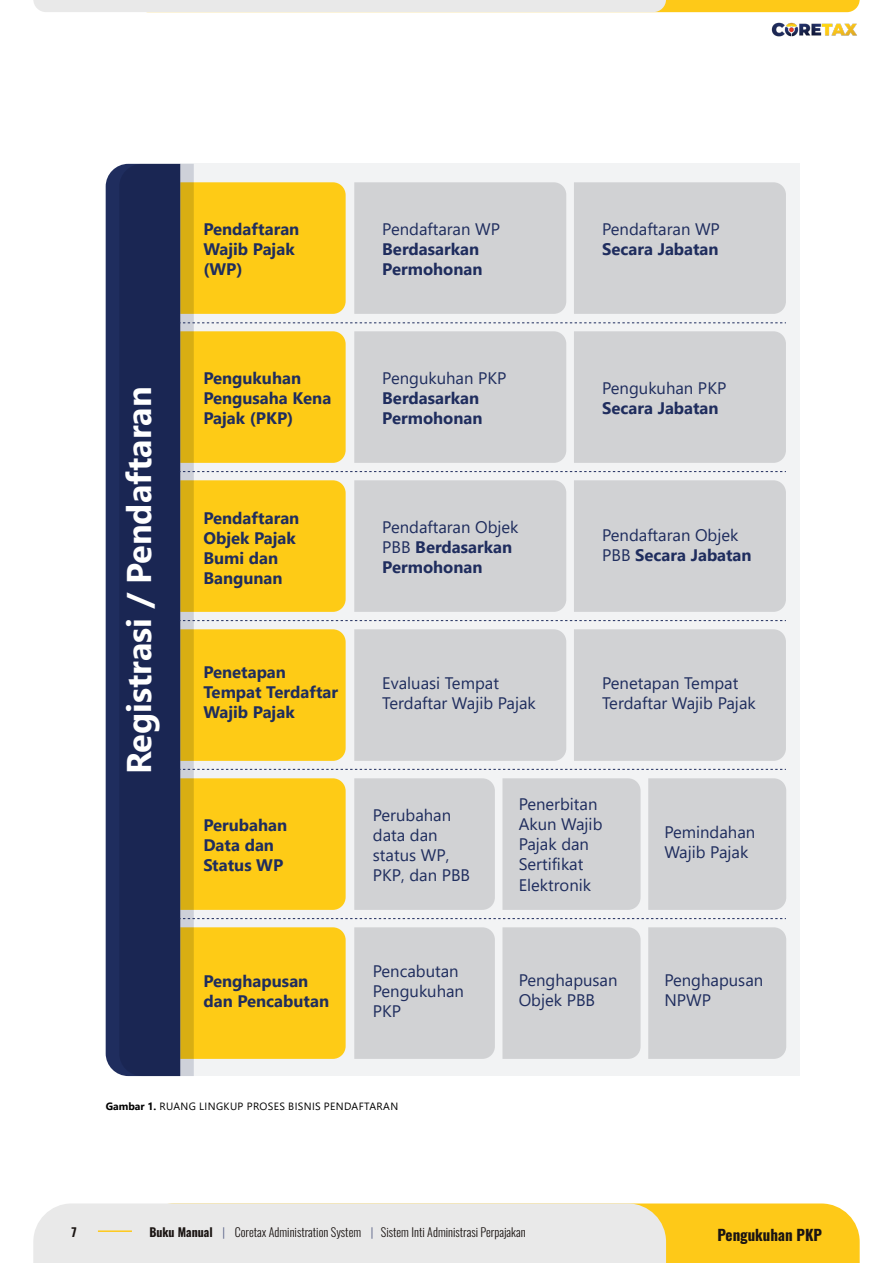
<style>
.page{position:relative;width:893px;height:1263px;background:#fff}
.page>*{position:absolute;margin:0;border:0;box-sizing:border-box;transform-origin:0 0}
.t1{font:700 34.2px "Segoe UI";color:#fff}
.t2{font:16.65px/20px "Segoe UI";color:#1f2d5e}
.t3{font:700 16.65px/20px "Segoe UI";color:#1f2d5e}
.t4{font:700 15px "Oswald";color:#1b1513}
.t5{font:300 12px "Oswald";color:#1b1513}
.t6{font:700 12px "Oswald";color:#1b1513}
.Keterangan_Tabel_Gam{font:10.5px "Segoe UI";letter-spacing:.035em;color:#000}
.s1{font-weight:400}
.s2{font-weight:700}
.s3{color:#586187}
</style>
<div class="page">
<div style="left:180px;top:164px;width:620px;height:912px;background:#f2f3f4"></div>
<div style="left:194px;top:182px;width:152px;height:132px;background:#fecb16"></div>
<div style="left:354px;top:182px;width:212px;height:132px;background:#d1d2d4"></div>
<div style="left:574px;top:182px;width:212px;height:132px;background:#d1d2d4"></div>
<div style="left:194px;top:331px;width:152px;height:132px;background:#fecb16"></div>
<div style="left:354px;top:331px;width:212px;height:132px;background:#d1d2d4"></div>
<div style="left:574px;top:331px;width:212px;height:132px;background:#d1d2d4"></div>
<div style="left:194px;top:480px;width:152px;height:132px;background:#fecb16"></div>
<div style="left:354px;top:480px;width:212px;height:132px;background:#d1d2d4"></div>
<div style="left:574px;top:480px;width:212px;height:132px;background:#d1d2d4"></div>
<div style="left:194px;top:629px;width:152px;height:132px;background:#fecb16"></div>
<div style="left:354px;top:629px;width:212px;height:132px;background:#d1d2d4"></div>
<div style="left:574px;top:629px;width:212px;height:132px;background:#d1d2d4"></div>
<div style="left:194px;top:778px;width:152px;height:132px;background:#fecb16"></div>
<div style="left:354px;top:778px;width:141px;height:132px;background:#d1d2d4"></div>
<div style="left:502px;top:778px;width:139px;height:132px;background:#d1d2d4"></div>
<div style="left:648px;top:778px;width:138px;height:132px;background:#d1d2d4"></div>
<div style="left:194px;top:927px;width:152px;height:132px;background:#fecb16"></div>
<div style="left:354px;top:927px;width:141px;height:132px;background:#d1d2d4"></div>
<div style="left:502px;top:927px;width:139px;height:132px;background:#d1d2d4"></div>
<div style="left:648px;top:927px;width:138px;height:132px;background:#d1d2d4"></div>
<div style="left:106px;top:166px;width:13px;height:908px;background:#1f2d5e"></div>
<svg style="left:119px;top:164px;width:75px;height:912px;fill:#1a2653"></svg>
<svg style="left:179px;top:322px;width:607px;height:1px"></svg>
<svg style="left:179px;top:471px;width:607px;height:1px"></svg>
<svg style="left:179px;top:620px;width:607px;height:1px"></svg>
<svg style="left:179px;top:769px;width:607px;height:1px"></svg>
<svg style="left:179px;top:918px;width:607px;height:1px"></svg>
<svg style="left:33px;top:1203px;width:827px;height:60px"></svg>
<hr style="left:98px;top:1230px;width:34px;height:2px;background:#fec91b">
<svg style="left:33px;top:0;width:827px;height:12px"></svg>
<img style="left:771px;top:22px;width:86px;height:15px">
<p class="t1" style="left:107px;top:774px;width:389px;rotate:-90deg">Registrasi / Pendaftaran</p>
<p class="t3" style="left:203px;top:217px;width:98px">Pendaftaran<br>Wajib Pajak (WP)</p>
<p class="t3" style="left:382px;top:217px;width:119px"><span class="s1">Pendaftaran WP<br></span>Berdasarkan<br>Permohonan</p>
<p class="t2" style="left:602px;top:217px;width:119px">Pendaftaran WP<br><span class="s2">Secara Jabatan</span></p>
<p class="t3" style="left:203px;top:366px;width:129px">Pengukuhan<br>Pengusaha Kena<br>Pajak (PKP)</p>
<p class="t3" style="left:382px;top:366px;width:126px"><span class="s1">Pengukuhan PKP<br></span>Berdasarkan<br>Permohonan</p>
<p class="t2" style="left:602px;top:377px;width:126px">Pengukuhan PKP<br><span class="s2">Secara Jabatan</span></p>
<p class="t3" style="left:203px;top:507px;width:98px">Pendaftaran<br>Objek Pajak<br>Bumi dan<br>Bangunan</p>
<p class="t3" style="left:382px;top:515px;width:138px"><span class="s1">Pendaftaran Objek<br>PBB</span> Berdasarkan<br>Permohonan</p>
<p class="t2" style="left:602px;top:524px;width:151px">Pendaftaran Objek<br>PBB <span class="s2">Secara Jabatan</span></p>
<p class="t3" style="left:203px;top:661px;width:136px">Penetapan<br>Tempat Terdaftar<br>Wajib Pajak</p>
<p class="t2" style="left:382px;top:671px;width:155px">Evaluasi Tempat<br>Terdaftar Wajib Pajak</p>
<p class="t2" style="left:602px;top:671px;width:155px">Penetapan Tempat<br>Terdaftar Wajib Pajak</p>
<p class="t3" style="left:203px;top:813px;width:85px">Perubahan<br>Data dan<br>Status WP</p>
<p class="t2" style="left:373px;top:803px;width:99px">Perubahan data dan status WP,<br>PKP, dan PBB</p>
<p class="t2" style="left:519px;top:793px;width:85px">Penerbitan<br>Akun Wajib<br>Pajak dan<br>Sertifikat<br>Elektronik</p>
<p class="t2" style="left:664px;top:820px;width:92px">Pemindahan<br>Wajib Pajak</p>
<p class="t3" style="left:203px;top:970px;width:127px">Penghapusan dan Pencabutan</p>
<p class="t2" style="left:373px;top:960px;width:93px">Pencabutan<br>Pengukuhan<br>PKP</p>
<p class="t2" style="left:519px;top:968px;width:100px">Penghapusan<br>Objek PBB</p>
<p class="t2" style="left:664px;top:968px;width:100px">Penghapusan<br>NPWP</p>
<p class="Keterangan_Tabel_Gam" style="left:106px;top:1096px;width:294px"><span class="s2">Gambar 1.</span> RUANG LINGKUP PROSES BISNIS PENDAFTARAN</p>
<p class="t6" style="left:72px;top:1226px;width:7px">7</p>
<p class="t5" style="left:149px;top:1221px;width:378px"><span class="s2">Buku Manual</span> <span class="s3">|</span> Coretax Administration System <span class="s3">|</span> Sistem Inti Administrasi Perpajakan</p>
<p class="t4" style="left:717px;top:1226px;width:106px">Pengukuhan PKP</p>
</div>
